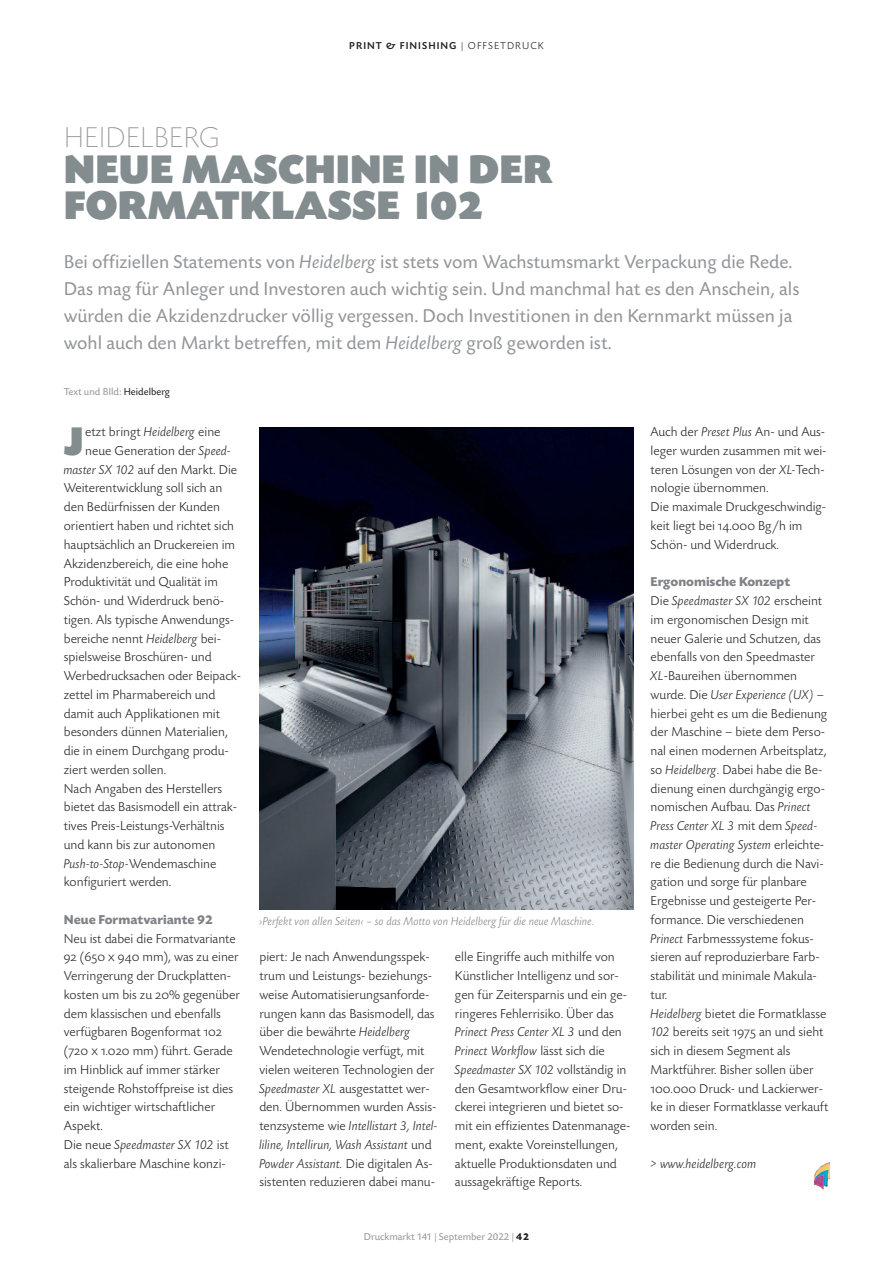
<style>
.page{position:relative;width:893px;height:1263px;background:#fff}
.page>*{position:absolute;margin:0;border:0;box-sizing:border-box;transform-origin:0 0}
.t1{font:42px/36px "Today SB Ultra";color:#838c8e}
.t2{font:300 expanded 30px "Today SB";color:#939598}
.t3{font:19.5px/27px "Today SB";color:#939598}
.t4{font:300 13.5px/18.8px "Today SB";color:#231f20}
.t5{font:italic 300 13.5px "Today SB";color:#231f20}
.t6{font:700 13.5px "Today SB";color:#808285}
.t7{font:italic 300 12px "Today SB";color:#808285}
.t8{font:10.5px "Today SB";color:#939598}
.t9{font:500 10.5px "Today SB";letter-spacing:.1em;color:#231f20}
.s1{font-weight:300}
.s2{font-style:italic}
.s3{color:#231f20}
.s4{font-style:normal}
.s5{font-family:"Today SB Caps Lig";font-weight:400}
.s6{font-weight:700;color:#231f20}
.s7{font-weight:700;color:#808285}
</style>
<div class="page">
<img style="left:814px;top:1162px;width:15px;height:28px">
<img style="left:259px;top:427px;width:375px;height:482px">
<p class="t9" style="left:349px;top:40px;width:196px">PRINT &amp; FINISHING <span class="s1">| OFFSETDRUCK</span></p>
<h2 class="t2" style="left:64px;top:119px;width:158px">HEIDELBERG</h2>
<h1 class="t1" style="left:64px;top:151px;width:490px">NEUE MASCHINE IN DER<br>FORMATKLASSE 102</h1>
<p class="t3" style="left:64px;top:248px;width:737px">Bei offiziellen Statements von <span class="s2">Heidelberg</span> ist stets vom Wachstumsmarkt Verpackung die Rede.<br>Das mag für Anleger und Investoren auch wichtig sein. Und manchmal hat es den Anschein, als würden die Akzidenzdrucker völlig vergessen. Doch Investitionen in den Kernmarkt müssen ja wohl auch den Markt betreffen, mit dem <span class="s2">Heidelberg</span> groß geworden ist.</p>
<p class="t8" style="left:64px;top:386px;width:108px">Text und BIld: <span class="s3">Heidelberg</span></p>
<p class="t4" style="left:85px;top:422px;width:137px">etzt bringt <span class="s2">Heidelberg</span> eine</p>
<p class="t4" style="left:85px;top:441px;width:147px">neue Generation der <span class="s2">Speed-</span></p>
<p class="t4" style="left:64px;top:460px;width:175px"><span class="s2">master SX 102</span> auf den Markt. Die</p>
<p class="t4" style="left:64px;top:478px;width:160px">Weiterentwicklung soll sich an</p>
<p class="t4" style="left:64px;top:497px;width:158px">den Bedürfnissen der Kunden</p>
<p class="t4" style="left:64px;top:516px;width:172px">orientiert haben und richtet sich</p>
<p class="t4" style="left:64px;top:535px;width:173px">hauptsächlich an Druckereien im</p>
<p class="t4" style="left:64px;top:553px;width:166px">Akzidenzbereich, die eine hohe</p>
<p class="t4" style="left:64px;top:572px;width:156px">Produktivität und Qualität im</p>
<p class="t4" style="left:64px;top:591px;width:162px">Schön- und Widerdruck benö-</p>
<p class="t4" style="left:64px;top:610px;width:172px">tigen. Als typische Anwendungs-</p>
<p class="t4" style="left:64px;top:628px;width:159px">bereiche nennt <span class="s2">Heidelberg</span> bei-</p>
<p class="t4" style="left:64px;top:647px;width:149px">spielsweise Broschüren- und</p>
<p class="t4" style="left:64px;top:666px;width:179px">Werbedrucksachen oder Beipack-</p>
<p class="t4" style="left:64px;top:685px;width:153px">zettel im Pharmabereich und</p>
<p class="t4" style="left:64px;top:703px;width:158px">damit auch Applikationen mit</p>
<p class="t4" style="left:64px;top:722px;width:166px">besonders dünnen Materialien,</p>
<p class="t4" style="left:64px;top:741px;width:167px">die in einem Durchgang produ-</p>
<p class="t4" style="left:64px;top:760px;width:104px">ziert werden sollen.</p>
<p class="t4" style="left:64px;top:778px;width:160px">Nach Angaben des Herstellers</p>
<p class="t4" style="left:64px;top:797px;width:175px">bietet das Basismodell ein attrak-</p>
<p class="t4" style="left:64px;top:816px;width:162px">tives Preis-Leistungs-Verhältnis</p>
<p class="t4" style="left:64px;top:835px;width:153px">und kann bis zur autonomen</p>
<p class="t5" style="left:64px;top:855px;width:154px">Push-to-Stop-<span class="s4">Wendemaschine</span></p>
<p class="t4" style="left:64px;top:872px;width:109px">konfiguriert werden.</p>
<p class="t6" style="left:64px;top:911px;width:151px">Neue Formatvariante 92</p>
<p class="t4" style="left:64px;top:928px;width:178px">Neu ist dabei die Formatvariante<br><span class="s5">92</span> (<span class="s5">650 x 940</span> mm), was zu einer<br>Verringerung der Druckplatten&shy;kosten um bis zu <span class="s5">20%</span> gegenüber dem klassischen und ebenfalls verfügbaren Bogenformat <span class="s5">102 </span>(<span class="s5">720 x 1.020</span> mm) führt. Gerade im Hinblick auf immer stärker steigende Rohstoffpreise ist dies ein wichtiger wirtschaftlicher<br>Aspekt.<br>Die neue <span class="s2">Speedmaster SX 102</span> ist als skalierbare Maschine konzi-</p>
<h1 class="t1" style="left:64px;top:422px;width:21px">J</h1>
<p class="t7" style="left:259px;top:913px;width:336px">›Perfekt von allen Seiten‹ – so das Motto von Heidelberg für die neue Maschine.</p>
<p class="t4" style="left:259px;top:947px;width:180px">piert: Je nach Anwendungsspek&shy;trum und Leistungs- beziehungs&shy;weise Automatisierungsanforde&shy;rungen kann das Basismodell, das über die bewährte <span class="s2">Heidelberg </span>Wendetechnologie verfügt, mit vielen weiteren Technologien der <span class="s2">Speedmaster XL</span> ausgestattet wer&shy;den. Übernommen wurden Assis&shy;tenzsysteme wie <span class="s2">Intellistart 3, Intel&shy;liline, Intellirun, Wash Assistant</span> und <span class="s2">Powder Assistant.</span> Die digitalen As&shy;sistenten reduzieren dabei manu-</p>
<p class="t4" style="left:455px;top:947px;width:177px">elle Eingriffe auch mithilfe von<br>Künstlicher Intelligenz und sor&shy;gen für Zeitersparnis und ein ge&shy;ringeres Fehlerrisiko. Über das<br><span class="s2">Prinect Press Center XL 3</span> und den<br><span class="s2">Prinect Workflow</span> lässt sich die<br><span class="s2">Speedmaster SX 102</span> vollständig in den Gesamtworkflow einer Dru&shy;ckerei integrieren und bietet so&shy;mit ein effizientes Datenmanage&shy;ment, exakte Voreinstellungen, aktuelle Produktionsdaten und aussagekräftige Reports.</p>
<p class="t8" style="left:364px;top:1230px;width:167px">Druckmarkt 141 | September 2022 | <span class="s6">42</span></p>
<p class="t4" style="left:651px;top:422px;width:177px">Auch der <span class="s2">Preset Plus</span> An- und Aus&shy;leger wurden zusammen mit wei&shy;teren Lösungen von der <span class="s2">XL-</span>Tech&shy;nologie übernommen.<br>Die maximale Druckgeschwindig&shy;keit liegt bei <span class="s5">14.000</span> Bg/h im<br>Schön- und Widerdruck.</p>
<p class="t4" style="left:651px;top:572px;width:179px"><span class="s7">Ergonomische Konzept<br></span>Die <span class="s2">Speedmaster SX 102</span> erscheint im ergonomischen Design mit neuer Galerie und Schutzen, das ebenfalls von den Speedmaster<br><span class="s2">XL</span>-Baureihen übernommen wurde. Die <span class="s2">User Experience (UX)</span> – hierbei geht es um die Bedienung der Maschine – biete dem Perso&shy;nal einen modernen Arbeitsplatz, so <span class="s2">Heidelberg</span>. Dabei habe die Be&shy;dienung einen durchgängig ergo&shy;nomischen Aufbau. Das <span class="s2">Prinect<br>Press Center XL 3</span> mit dem <span class="s2">Speed&shy;master Operating System</span> erleichte&shy;re die Bedienung durch die Navi&shy;gation und sorge für planbare<br>Ergebnisse und gesteigerte Per&shy;formance. Die verschiedenen<br><span class="s2">Prinect</span> Farbmesssysteme fokus&shy;sieren auf reproduzierbare Farb&shy;stabilität und minimale Makula&shy;tur.<br><span class="s2">Heidelberg</span> bietet die Formatklasse<br><span class="s2">102</span> bereits seit <span class="s5">1975</span> an und sieht sich in diesem Segment als<br>Marktführer. Bisher sollen über<br><span class="s5">100.000</span> Druck- und Lackierwer&shy;ke in dieser Formatklasse verkauft worden sein.</p>
<p class="t5" style="left:651px;top:1155px;width:107px">&gt; www.heidelberg.com</p>
</div>
